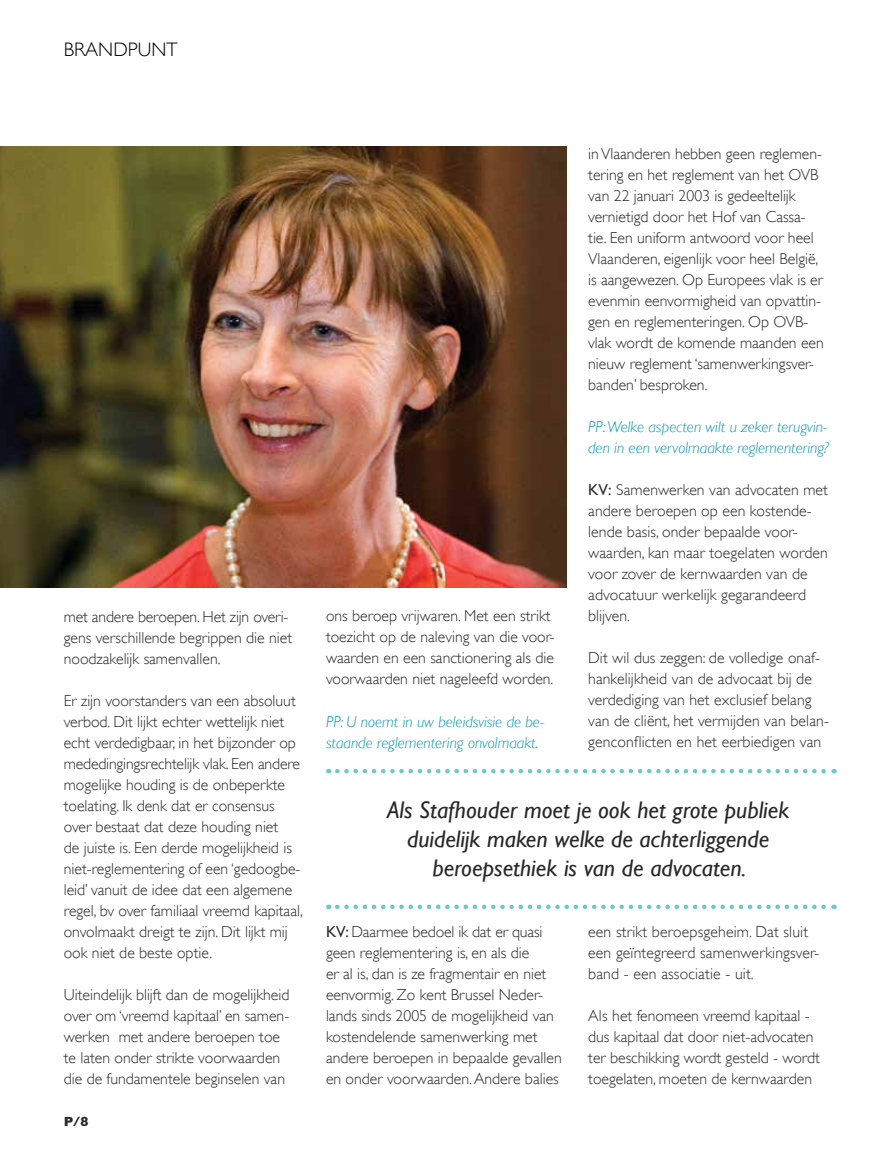
<style>
.page{position:relative;width:893px;height:1149px;background:#fff}
.page>*{position:absolute;margin:0;border:0;box-sizing:border-box;transform-origin:0 0}
.t1{font:italic 24px/28.8px "Gill Sans";color:#292829;text-align:center}
.t2{font:300 19.5px "Gill Sans";color:#000}
.t3{font:300 15.75px/21px "Gill Sans";color:#292829}
.t4{font:italic 300 15.75px/21px "Gill Sans";color:#0093ad}
.t5{font:700 13.5px "Gill Sans";color:#292829}
.s1{font-weight:400}
</style>
<div class="page">
<svg style="left:337px;top:768px;width:498px;height:5px"></svg>
<svg style="left:337px;top:904px;width:498px;height:4px"></svg>
<img style="left:0;top:146px;width:567px;height:441px">
<p class="t2" style="left:64px;top:34px;width:115px">Brandpunt</p>
<p class="t3" style="left:64px;top:605px;width:230px">met andere beroepen. H et zijn overi&shy;gens verschillende begrippen die niet noodzakelijk samenvallen.</p>
<p class="t3" style="left:64px;top:689px;width:241px">Er zijn voorstanders van een absoluut verbod. Dit lijkt echter wettelijk niet echt verdedigbaar, in het bijzonder op mededingingsrechtelijk vlak. Een andere mogelijke houding is de onbeperkte toelating. I k denk dat er consensus over bestaat dat deze houding niet<br>de juiste is. Een derde mogelijkheid is niet-reglementering of een ‘gedoogbe&shy;leid’ vanuit de idee dat een algemene regel, bv over familiaal vreemd kapitaal, onvolmaakt dreigt te zijn. Dit lijkt mij ook niet de beste optie.</p>
<p class="t3" style="left:64px;top:983px;width:227px">Uiteindelijk blijft dan de mogelijkheid over om ‘vreemd kapitaal’ en samen&shy;werken met andere beroepen toe te laten onder strikte voorwaarden die de fundamentele beginselen van</p>
<p class="t5" style="left:64px;top:1113px;width:26px">P/8</p>
<p class="t3" style="left:326px;top:605px;width:230px">ons beroep vrijwaren. M et een strikt toezicht op de naleving van die voor&shy;waarden en een sanctionering als die voorwaarden niet nageleefd worden.</p>
<p class="t4" style="left:326px;top:710px;width:220px">PP: U noemt in uw beleidsvisie de be&shy;staande reglementering onvolmaakt.</p>
<p class="t3" style="left:588px;top:142px;width:237px">in Vlaanderen hebben geen reglemen&shy;tering en het reglement van het OVB<br>van 22 januari 2003 is gedeeltelijk vernietigd door het H of van Cassa&shy;tie. Een uniform antwoord voor heel Vlaanderen, eigenlijk voor heel België, is aangewezen. Op Europees vlak is er evenmin eenvormigheid van opvattin&shy;gen en reglementeringen. Op OVB</p>
<p class="t3" style="left:588px;top:310px;width:237px;text-indent:215px">- vlak wordt de komende maanden een nieuw reglement ‘samenwerkingsver&shy;banden’ besproken.</p>
<p class="t4" style="left:588px;top:416px;width:242px">PP: Welke aspecten wilt u zeker terugvin&shy;den in een vervolmaakte reglementering?</p>
<p class="t3" style="left:588px;top:478px;width:241px"><span class="s1">KV:</span> Samenwerken van advocaten met andere beroepen op een kostende&shy;lende basis, onder bepaalde voor&shy;waarden, kan maar toegelaten worden voor zover de kernwaarden van de advocatuur werkelijk gegarandeerd blijven.</p>
<p class="t3" style="left:588px;top:646px;width:242px">Dit wil dus zeggen: de volledige onaf&shy;hankelijkheid van de advocaat bij de verdediging van het exclusief belang van de cliënt, het vermijden van belan&shy;genconflicten en het eerbiedigen van</p>
<h1 class="t1" style="left:387px;top:795px;width:404px">Als Stafhouder moet je ook het grote publiek duidelijk maken welke de achterliggende beroepsethiek is van de advocaten.</h1>
<p class="t3" style="left:326px;top:920px;width:237px"><span class="s1">KV:</span> Daarmee bedoel ik dat er quasi geen reglementering is, en als die<br>er al is, dan is ze fragmentair en niet eenvormig. Zo kent Brussel N eder&shy;lands sinds 2005 de mogelijkheid van kostendelende samenwerking met andere beroepen in bepaalde gevallen en onder voorwaarden. Andere balies</p>
<p class="t3" style="left:588px;top:919px;width:233px">een strikt beroepsgeheim. Dat sluit een geïntegreerd samenwerkingsver&shy;band - een associatie - uit.</p>
<p class="t3" style="left:588px;top:1003px;width:233px">Als het fenomeen vreemd kapitaal - dus kapitaal dat door niet-advocaten ter beschikking wordt gesteld - wordt toegelaten, moeten de kernwaarden</p>
</div>
